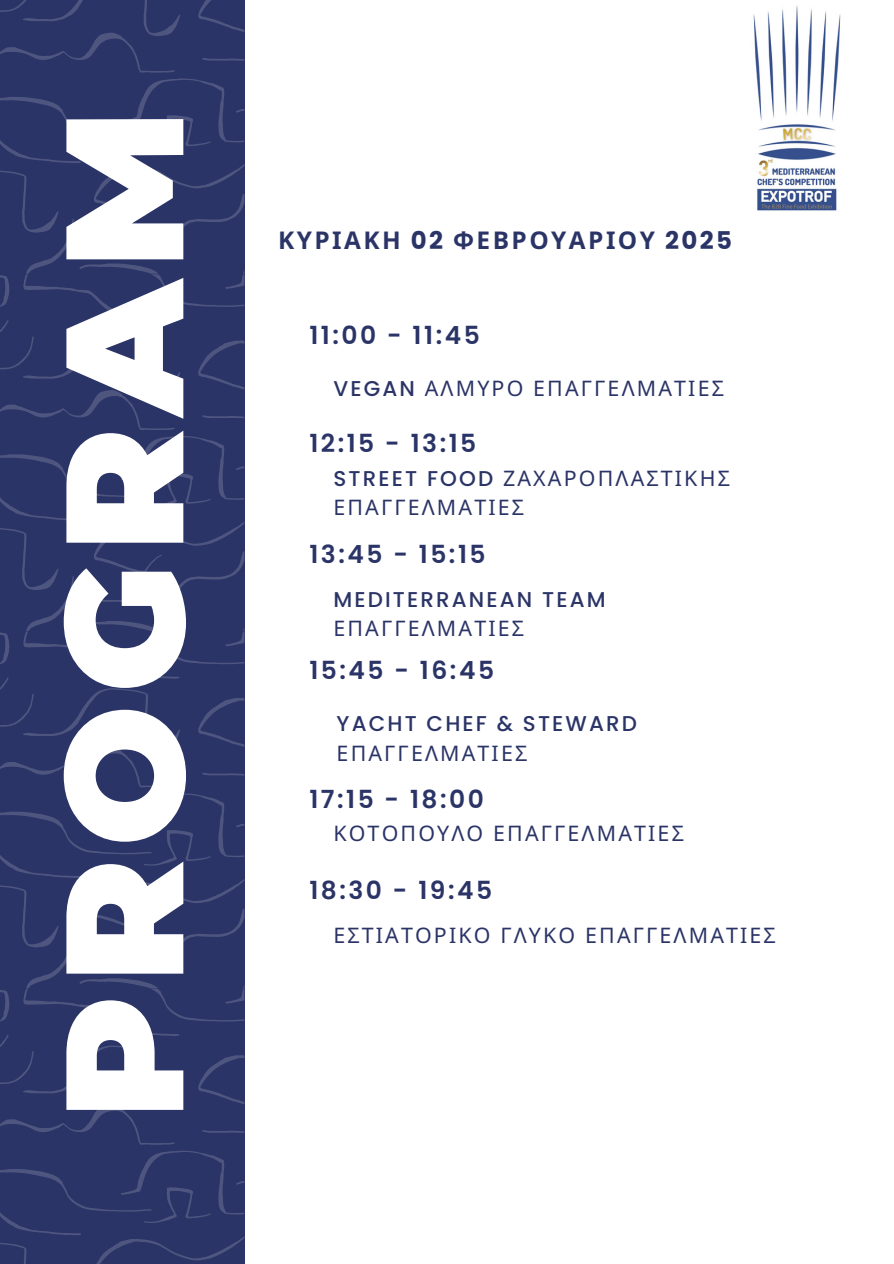
<style>
.page{position:relative;width:894px;height:1264px;background:#fff}
.page>*{position:absolute;margin:0;border:0;box-sizing:border-box;transform-origin:0 0}
.t1{font:900 166.95px "Montserrat";letter-spacing:.075em;color:#fff}
.t2{font:600 24.9px "Poppins";letter-spacing:.1em;color:#2b3467}
.t3{font:700 24.45px "Noto Sans";letter-spacing:.1em;color:#2b3467}
.t4{font:21.45px/29.2px "Noto Sans";letter-spacing:.1em;color:#2b3467}
.t5{font:500 21.45px/29.2px "Poppins";letter-spacing:.1em;color:#2b3467}
.s1{font-family:"Poppins"}
.s2{font-family:"Poppins";font-weight:500}
.s3{font-family:"Noto Sans";font-weight:400}
</style>
<div class="page">
<svg style="left:0;top:0;width:244px;height:1263px"></svg>
<img style="left:753px;top:5px;width:88px;height:206px">
<p class="t1" style="left:22px;top:1119px;width:1011px;rotate:-90deg">PROGRAM</p>
<p class="t3" style="left:278px;top:223px;width:455px">ΚΥΡΙΑΚΗ <span class="s1">02</span> ΦΕΒΡΟΥΑΡΙΟΥ <span class="s1">2025</span></p>
<p class="t2" style="left:309px;top:318px;width:172px">11:00 - 11:45</p>
<p class="t4" style="left:333px;top:373px;width:392px"><span class="s2">VEGAN</span> ΑΛΜΥΡΟ ΕΠΑΓΓΕΛΜΑΤΙΕΣ</p>
<p class="t2" style="left:309px;top:425px;width:168px">12:15 - 13:15</p>
<h1 class="t4" style="left:333px;top:463px;width:398px"><span class="s2">STREET FOOD</span> ΖΑΧΑΡΟΠΛΑΣΤΙΚΗΣ<br>ΕΠΑΓΓΕΛΜΑΤΙΕΣ</h1>
<p class="t2" style="left:309px;top:536px;width:178px">13:45 - 15:15</p>
<p class="t5" style="left:333px;top:584px;width:274px">MEDITERRANEAN TEAM<br><span class="s3">ΕΠΑΓΓΕΛΜΑΤΙΕΣ</span></p>
<p class="t2" style="left:309px;top:652px;width:186px">15:45 - 16:45</p>
<p class="t5" style="left:336px;top:709px;width:302px">YACHT CHEF &amp; STEWARD<br><span class="s3">ΕΠΑΓΓΕΛΜΑΤΙΕΣ</span></p>
<p class="t2" style="left:309px;top:781px;width:176px">17:15 - 18:00</p>
<p class="t4" style="left:333px;top:818px;width:352px">ΚΟΤΟΠΟΥΛΟ ΕΠΑΓΓΕΛΜΑΤΙΕΣ</p>
<p class="t2" style="left:309px;top:872px;width:184px">18:30 - 19:45</p>
<p class="t4" style="left:333px;top:919px;width:444px">ΕΣΤΙΑΤΟΡΙΚΟ ΓΛΥΚΟ ΕΠΑΓΓΕΛΜΑΤΙΕΣ</p>
</div>
